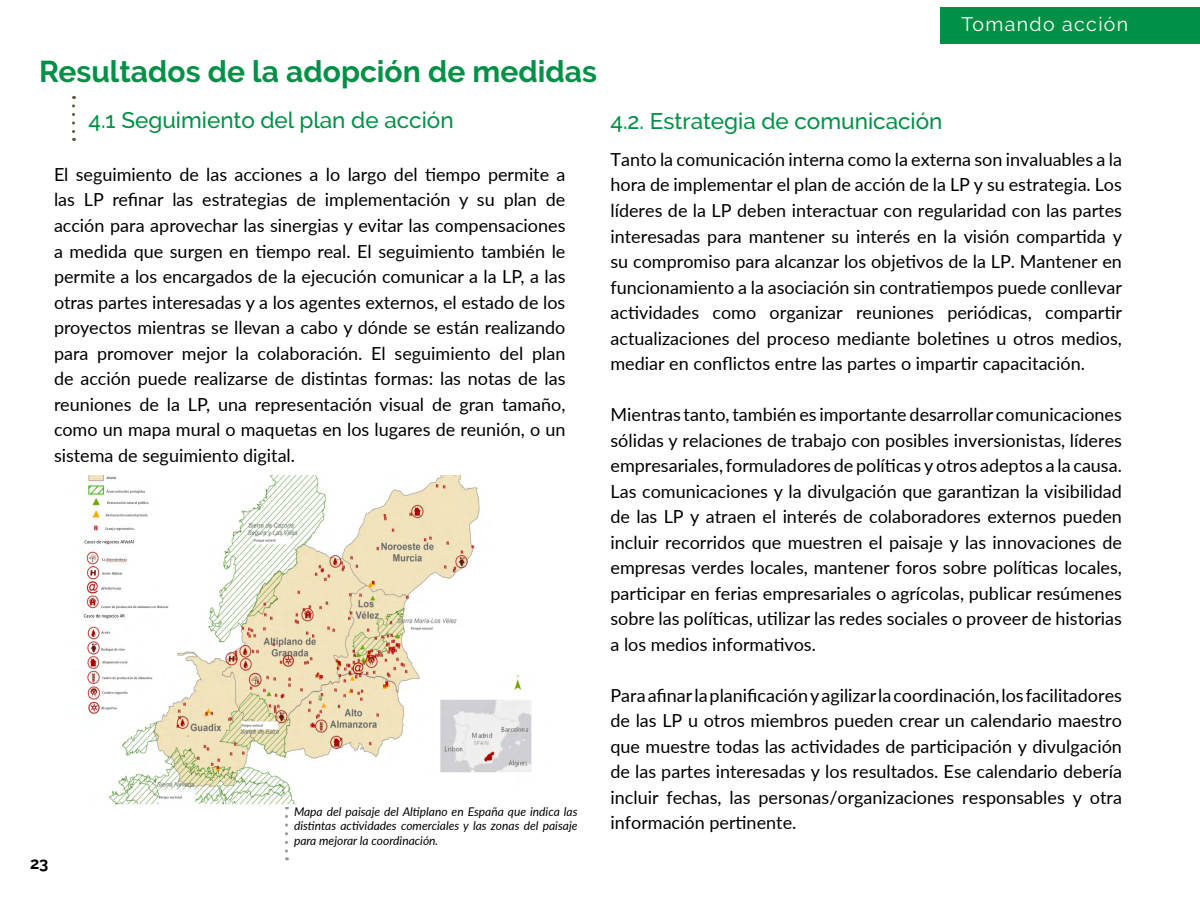
<style>
.page{position:relative;width:1200px;height:900px;background:#fff}
.page>*{position:absolute;margin:0;border:0;box-sizing:border-box;transform-origin:0 0}
.t1{font:700 30px "Raleway";color:#009146}
.t2{font:500 22.5px "Raleway";color:#009146}
.t3{font:19.5px "Raleway";letter-spacing:.07em;color:#fff}
.t4{font:18px/25.5px "Lato";color:#000;text-align:justify}
.t5{font:700 16.5px "Raleway";color:#000}
.t6{font:italic 12px/14.4px "Lato";color:#000;text-align:justify}
</style>
<div class="page">
<svg style="left:72px;top:106px;width:3px;height:35px"></svg>
<svg style="left:285px;top:816px;width:3px;height:44px"></svg>
<div style="left:940px;top:8px;width:260px;height:36px;background:#009146"></div>
<img style="left:83px;top:476px;width:449px;height:329px">
<h1 class="t1" style="left:39px;top:55px;width:559px">Resultados de la adopción de medidas</h1>
<p class="t3" style="left:962px;top:12px;width:168px">Tomando acción</p>
<p class="t2" style="left:88px;top:107px;width:367px">4.1 Seguimiento del plan de acción</p>
<p class="t2" style="left:610px;top:108px;width:334px">4.2. Estrategia de comunicación</p>
<p class="t4" style="left:610px;top:146px;width:513px">Tanto la comunicación interna como la externa son invaluables a la hora de implementar el plan de acción de la LP y su estrategia. Los líderes de la LP deben interactuar con regularidad con las partes interesadas para mantener su interés en la visión compartida y su compromiso para alcanzar los objetivos de la LP. Mantener en funcionamiento a la asociación sin contratiempos puede conllevar actividades como organizar reuniones periódicas, compartir actualizaciones del proceso mediante boletines u otros medios, mediar en conflictos entre las partes o impartir capacitación.</p>
<p class="t4" style="left:610px;top:401px;width:513px">Mientras tanto, también es importante desarrollar comunicaciones sólidas y relaciones de trabajo con posibles inversionistas, líderes empresariales, formuladores de políticas y otros adeptos a la causa.<br>Las comunicaciones y la divulgación que garantizan la visibilidad de las LP y atraen el interés de colaboradores externos pueden incluir recorridos que muestren el paisaje y las innovaciones de empresas verdes locales, mantener foros sobre políticas locales, participar en ferias empresariales o agrícolas, publicar resúmenes sobre las políticas, utilizar las redes sociales o proveer de historias a los medios informativos.</p>
<p class="t4" style="left:610px;top:682px;width:513px">Para afinar la planificación y agilizar la coordinación, los facilitadores de las LP u otros miembros pueden crear un calendario maestro que muestre todas las actividades de participación y divulgación de las partes interesadas y los resultados. Ese calendario debería incluir fechas, las personas/organizaciones responsables y otra información pertinente.</p>
<p class="t4" style="left:54px;top:161px;width:513px">El seguimiento de las acciones a lo largo del tiempo permite a las LP refinar las estrategias de implementación y su plan de acción para aprovechar las sinergias y evitar las compensaciones a medida que surgen en tiempo real. El seguimiento también le permite a los encargados de la ejecución comunicar a la LP, a las otras partes interesadas y a los agentes externos, el estado de los proyectos mientras se llevan a cabo y dónde se están realizando para promover mejor la colaboración. El seguimiento del plan de acción puede realizarse de distintas formas: las notas de las reuniones de la LP, una representación visual de gran tamaño, como un mapa mural o maquetas en los lugares de reunión, o un sistema de seguimiento digital.</p>
<p class="t6" style="left:294px;top:804px;width:285px">Mapa del paisaje del Altiplano en España que indica las distintas actividades comerciales y las zonas del paisaje para mejorar la coordinación.</p>
<p class="t5" style="left:30px;top:854px;width:20px">23</p>
</div>
